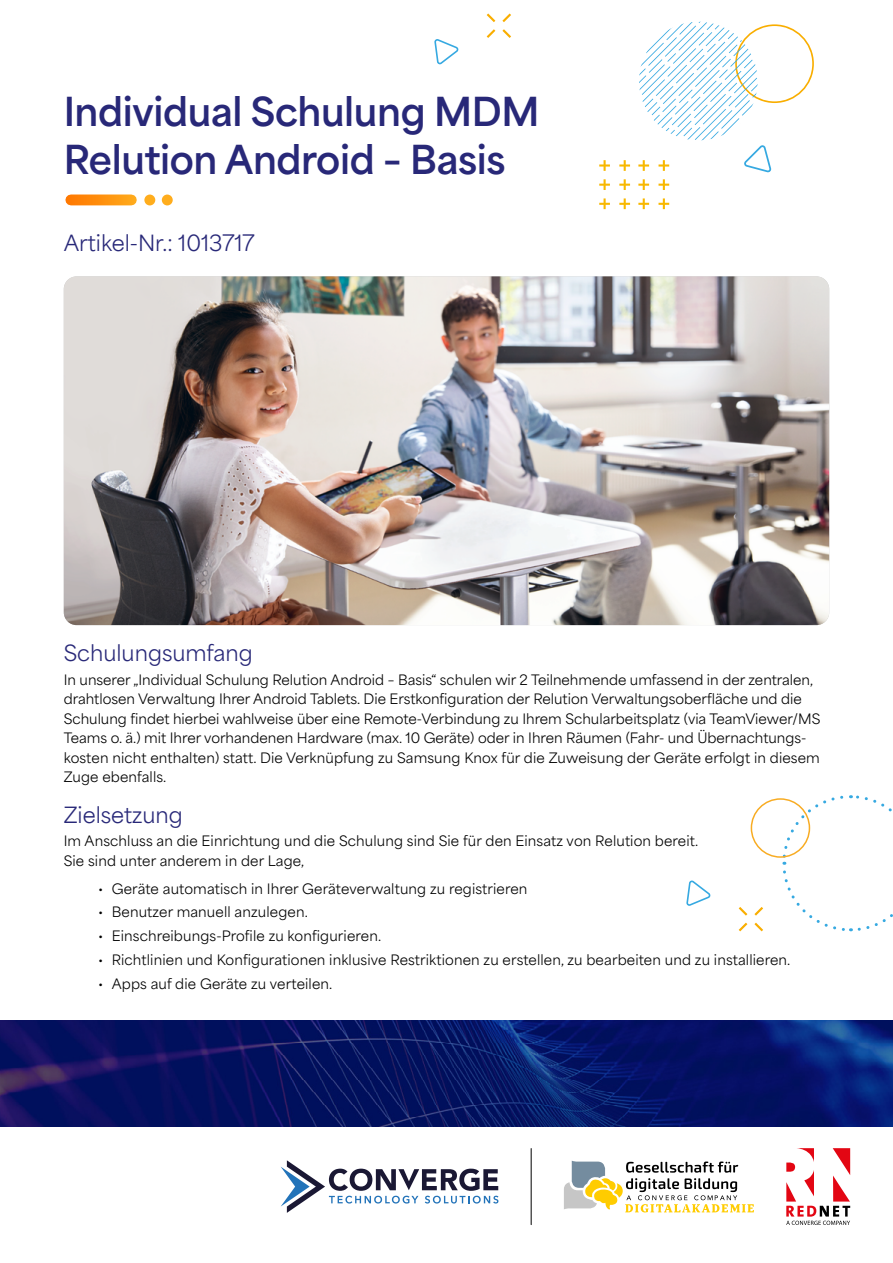
<style>
.page{position:relative;width:893px;height:1263px;background:#fff}
.page>*{position:absolute;margin:0;border:0;box-sizing:border-box;transform-origin:0 0}
.t1{font:700 37.5px/48px "Area Normal";letter-spacing:-.01em;color:#282878}
.t2{font:21px "Area Normal";color:#282878}
.t3{font:13.5px/19.5px "Area Normal";color:#000}
</style>
<div class="page">
<svg style="left:782px;top:795px;width:111px;height:137px"></svg>
<div style="left:751px;top:798px;width:59px;height:60px;border:2px solid #f8ac23;border-radius:50%"></div>
<svg style="left:502px;top:29px;width:9px;height:9px"></svg>
<svg style="left:487px;top:14px;width:8px;height:8px"></svg>
<svg style="left:487px;top:29px;width:8px;height:9px"></svg>
<svg style="left:502px;top:14px;width:9px;height:8px"></svg>
<svg style="left:434px;top:39px;width:25px;height:26px"></svg>
<svg style="left:754px;top:907px;width:9px;height:8px"></svg>
<svg style="left:739px;top:923px;width:8px;height:8px"></svg>
<svg style="left:739px;top:907px;width:8px;height:8px"></svg>
<svg style="left:754px;top:923px;width:9px;height:8px"></svg>
<svg style="left:686px;top:880px;width:25px;height:26px"></svg>
<svg style="left:599px;top:160px;width:11px;height:11px"></svg>
<svg style="left:599px;top:179px;width:11px;height:11px"></svg>
<svg style="left:619px;top:198px;width:11px;height:11px"></svg>
<svg style="left:599px;top:198px;width:11px;height:11px"></svg>
<svg style="left:619px;top:22px;width:195px;height:168px"></svg>
<svg style="left:658px;top:198px;width:11px;height:11px"></svg>
<svg style="left:638px;top:198px;width:11px;height:11px"></svg>
<img style="left:0;top:1020px;width:893px;height:107px">
<img style="left:64px;top:276px;width:765px;height:349px">
<svg style="left:564px;top:1161px;width:190px;height:51px"></svg>
<hr style="left:531px;top:1148px;width:1px;height:77px;background:#000">
<svg style="left:281px;top:1160px;width:217px;height:53px"></svg>
<svg style="left:786px;top:1148px;width:64px;height:77px"></svg>
<svg style="left:71px;top:194px;width:60px;height:11px"></svg>
<div style="left:144px;top:195px;width:11px;height:10px;background:#ffad1d;border-radius:50%"></div>
<div style="left:162px;top:195px;width:11px;height:10px;background:#ffad1d;border-radius:50%"></div>
<h1 class="t1" style="left:64px;top:84px;width:477px">Individual Schulung MDM<br>Relution Android – Basis</h1>
<h2 class="t2" style="left:64px;top:225px;width:193px">Artikel-Nr.: 1013717</h2>
<h2 class="t2" style="left:64px;top:634px;width:191px">Schulungsumfang</h2>
<p class="t3" style="left:64px;top:668px;width:758px">In unserer „Individual Schulung Relution Android – Basis“ schulen wir 2 Teilnehmende umfassend in der zentralen, drahtlosen Verwaltung Ihrer Android Tablets. Die Erstkonfiguration der Relution Verwaltungsoberfläche und die Schulung findet hierbei wahlweise über eine Remote-Verbindung zu Ihrem Schularbeitsplatz (via TeamViewer/MS Teams o. ä.) mit Ihrer vorhandenen Hardware (max. 10 Geräte) oder in Ihren Räumen (Fahr- und Übernachtungs&shy;kosten nicht enthalten) statt. Die Verknüpfung zu Samsung Knox für die Zuweisung der Geräte erfolgt in diesem Zuge ebenfalls.</p>
<h2 class="t2" style="left:64px;top:796px;width:121px">Zielsetzung</h2>
<p class="t3" style="left:64px;top:830px;width:636px">Im Anschluss an die Einrichtung und die Schulung sind Sie für den Einsatz von Relution bereit.<br>Sie sind unter anderem in der Lage,</p>
<p class="t3" style="left:98px;top:877px;width:431px">• Geräte automatisch in Ihrer Geräteverwaltung zu registrieren</p>
<p class="t3" style="left:98px;top:901px;width:211px">• Benutzer manuell anzulegen.</p>
<p class="t3" style="left:98px;top:925px;width:284px">• Einschreibungs-Profile zu konfigurieren.</p>
<p class="t3" style="left:98px;top:948px;width:694px">• Richtlinien und Konfigurationen inklusive Restriktionen zu erstellen, zu bearbeiten und zu installieren.</p>
<p class="t3" style="left:98px;top:972px;width:236px">• Apps auf die Geräte zu verteilen.</p>
</div>
